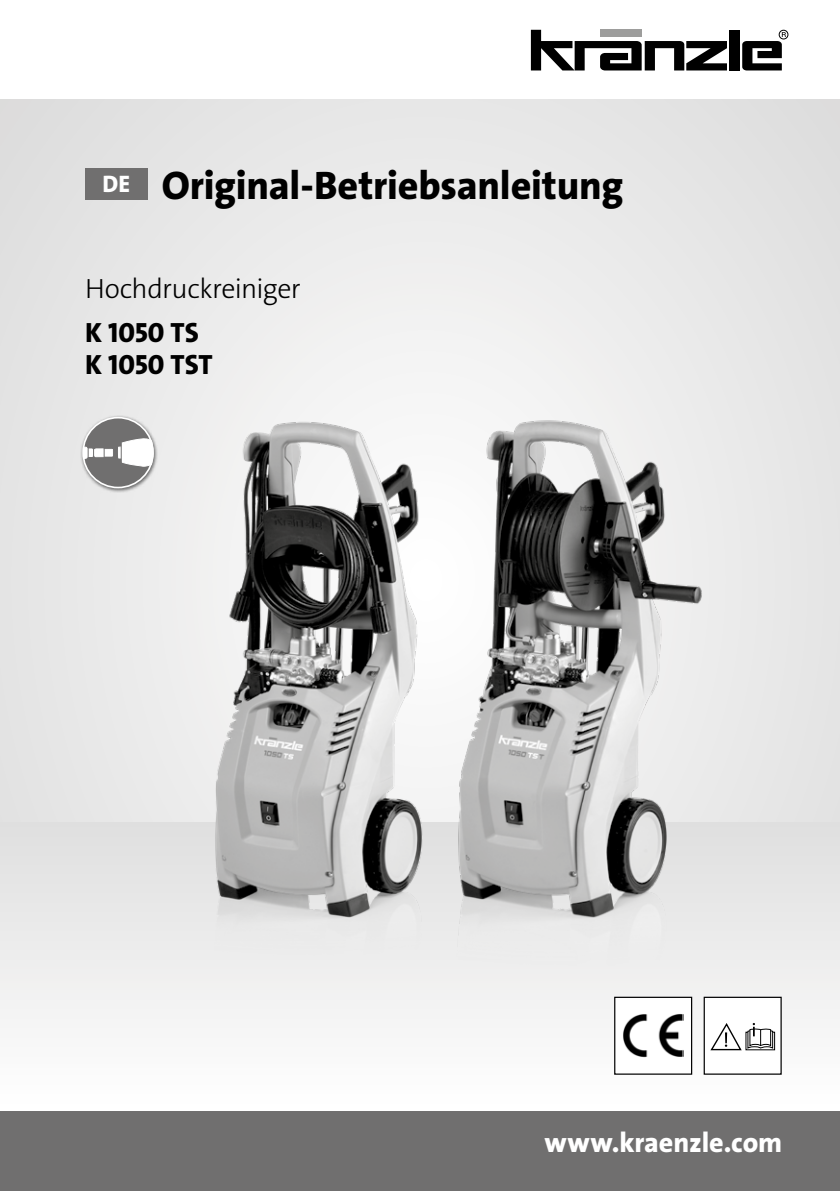
<style>
.page{position:relative;width:840px;height:1191px;background:#fff}
.page>*{position:absolute;margin:0;border:0;box-sizing:border-box;transform-origin:0 0}
.t1{font:40px "The Sans LP8 Ex Bld";letter-spacing:-.005em;color:#000}
.t2{font:28px "The Sans LP3 Lig";letter-spacing:-.02em;color:#000}
.t3{font:28px "The Sans LP8 Ex Bld";letter-spacing:-.005em;color:#fff}
.t4{font:28px/32px "The Sans LP8 Ex Bld";color:#000}
</style>
<div class="page">
<div style="left:0;top:99px;width:839px;height:1092px;background:#e9e9e9"></div>
<div style="left:0;top:996px;width:839px;height:115px;background:#f9f9f9"></div>
<div style="left:0;top:1111px;width:839px;height:80px;background:#706f6f"></div>
<div style="left:614px;top:997px;width:77px;height:77px;background:#fff"></div>
<div style="left:613px;top:996px;width:78px;height:78px;border:1px solid #000"></div>
<img style="left:623px;top:1014px;width:60px;height:43px">
<div style="left:703px;top:997px;width:77px;height:77px;background:#fff"></div>
<div style="left:703px;top:996px;width:78px;height:78px;border:1px solid #000"></div>
<div style="left:745px;top:1031px;width:29px;height:19px;border:1px solid #000"></div>
<svg style="left:710px;top:1023px;width:62px;height:28px"></svg>
<div style="left:85px;top:168px;width:62px;height:31px;background:#706f6f"></div>
<svg style="left:530px;top:30px;width:196px;height:40px"></svg>
<div style="left:728px;top:30px;width:10px;height:40px;background:#000"></div>
<div style="left:778px;top:30px;width:9px;height:9px;border:1px solid #000;border-radius:50%"></div>
<svg style="left:742px;top:32px;width:43px;height:38px"></svg>
<img style="left:475px;top:411px;width:227px;height:507px">
<img style="left:215px;top:410px;width:260px;height:514px">
<div style="left:80px;top:415px;width:78px;height:78px;background:#000;opacity:.55"></div>
<div style="left:83px;top:418px;width:70px;height:69px;background:#706f6f;border-radius:50%"></div>
<div style="left:82px;top:417px;width:72px;height:71px;border:2px solid #fff;border-radius:50%"></div>
<svg style="left:83px;top:425px;width:72px;height:42px"></svg>
<p class="t1" style="left:102px;top:160px;width:522px"><sup>DE</sup> Original-Betriebsanleitung</p>
<p class="t2" style="left:85px;top:271px;width:217px">Hochdruckreiniger</p>
<p class="t4" style="left:85px;top:316px;width:129px">K 1050 TS<br>K 1050 TST</p>
<p class="t3" style="left:544px;top:1124px;width:239px">www.kraenzle.com</p>
</div>
